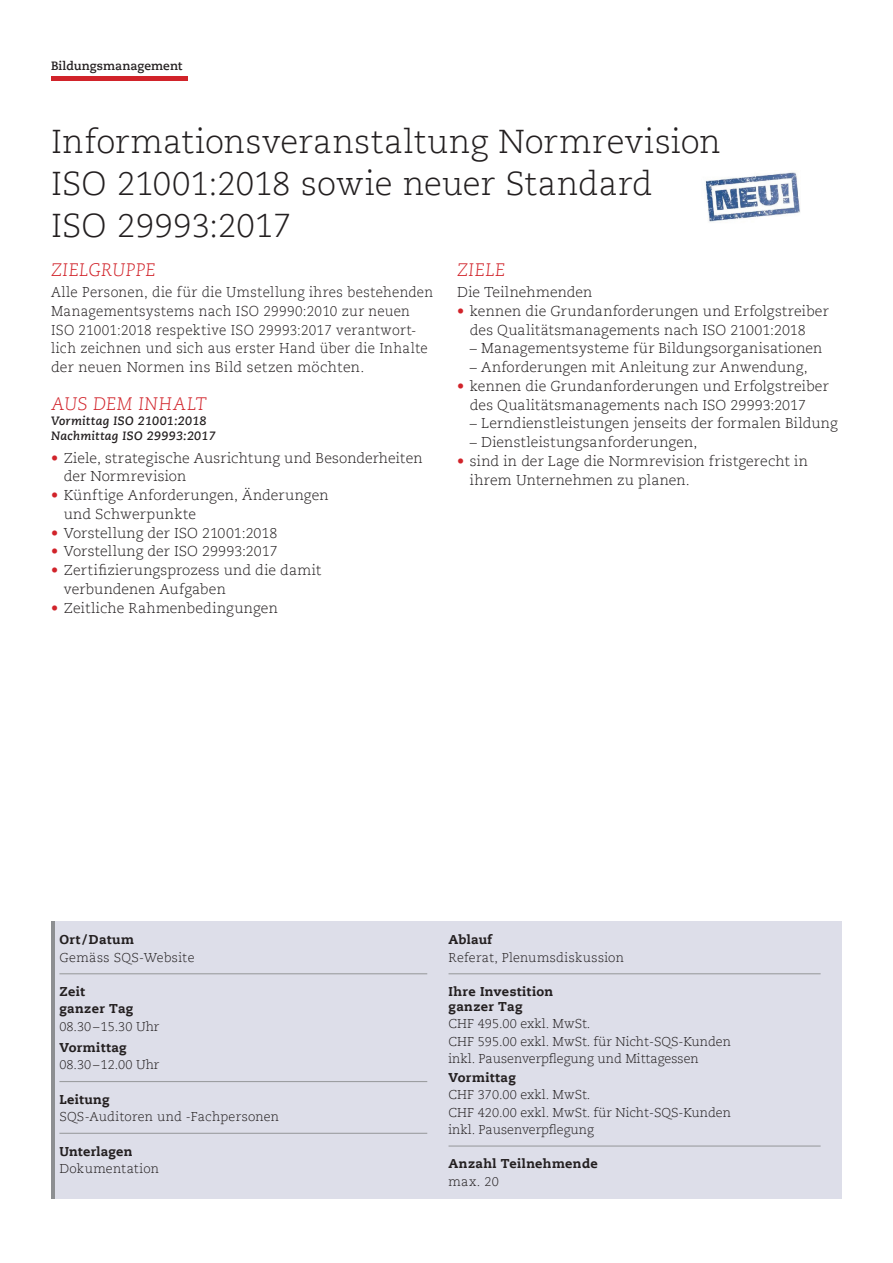
<style>
.page{position:relative;width:893px;height:1263px;background:#fff}
.page>*{position:absolute;margin:0;border:0;box-sizing:border-box;transform-origin:0 0}
.Titel{font:300 33px/42px "Caecilia Com 45";letter-spacing:.005em;color:#231f20}
.Untertitel{font:italic 300 18px "Caecilia Com 46";letter-spacing:.03em;color:#d1232a}
.Grundschrift{font:italic 300 18px "Caecilia Com 46";letter-spacing:.03em;color:#d1232a}
.Aufzählung{font:300 14.25px/18.8px "Caecilia Com 45";letter-spacing:.01em;color:#231f20}
.Grundschrift-2{font:300 14.25px/18.8px "Caecilia Com 45";letter-spacing:.015em;color:#231f20}
.Grundschrift-3{font:300 14.25px/18.8px "Caecilia Com 45";letter-spacing:.015em;color:#231f20;scale:.95 1}
.Kastentext_1mm_Absta{font:300 12.75px/17.2px "Caecilia Com 45";color:#231f20}
.Kastentext_1mm_Absta-2{font:300 12.75px/17.2px "Caecilia Com 45";letter-spacing:.02em;color:#231f20}
.Kastentext{font:800 12.75px "Caecilia Com 85";letter-spacing:.03em;color:#231f20}
.Kastentext_1mm_Absta-3{font:800 12.75px "Caecilia Com 85";letter-spacing:.025em;color:#231f20}
.Kastentext_1mm_Absta-4{font:300 12.75px "Caecilia Com 45";letter-spacing:.03em;color:#231f20}
.Kastentext-2{font:300 12.75px "Caecilia Com 45";color:#231f20}
.Grundschrift-4{font:italic 700 12px "Caecilia Com 76";letter-spacing:.015em;color:#231f20}
.t1{font:700 12px "Caecilia Com 75";letter-spacing:.005em;color:#231f20}
.s1{color:#d1232a}
.s2{font-family:"Caecilia Com 85";font-weight:800}
</style>
<div class="page">
<hr style="left:51px;top:921px;width:4px;height:277px;background:#8d8f92">
<hr style="left:51px;top:77px;width:136px;height:4px;background:#d1232a">
<div style="left:55px;top:921px;width:787px;height:277px;background:#dddee9"></div>
<hr style="left:59px;top:973px;width:368px;height:1px;background:#9c9ea1">
<hr style="left:59px;top:1081px;width:368px;height:1px;background:#9c9ea1">
<hr style="left:59px;top:1133px;width:368px;height:1px;background:#9c9ea1">
<hr style="left:448px;top:973px;width:373px;height:1px;background:#9c9ea1">
<hr style="left:448px;top:1145px;width:373px;height:1px;background:#9c9ea1">
<img style="left:705px;top:172px;width:95px;height:50px">
<p class="t1" style="left:51px;top:58px;width:133px">Bildungsmanagement</p>
<p class="Titel" style="left:51px;top:120px;width:671px">Informationsveranstaltung Normrevision<br>ISO 21001:2018 sowie neuer Standard<br>ISO 29993:2017</p>
<p class="Untertitel" style="left:51px;top:259px;width:106px">ZIELGRUPPE</p>
<p class="Grundschrift-3" style="left:51px;top:283px;width:404px">Alle Personen, die für die Umstellung ihres bestehenden Managementsystems nach ISO 29990:2010 zur neuen ISO 21001:2018 respektive ISO 29993:2017 verantwort&shy;lich zeichnen und sich aus erster Hand über die Inhalte der neuen Normen ins Bild setzen möchten.</p>
<p class="Grundschrift" style="left:51px;top:392px;width:157px">AUS DEM INHALT</p>
<p class="Grundschrift-4" style="left:51px;top:413px;width:157px">Vormittag ISO 21001:2018</p>
<p class="Grundschrift-4" style="left:51px;top:428px;width:166px">Nachmittag ISO 29993:2017</p>
<p class="Grundschrift-2" style="left:64px;top:448px;width:360px;text-indent:-13px"><span class="s1">•</span> Ziele, strategische Ausrichtung und Besonderheiten der Normrevision</p>
<p class="Grundschrift-2" style="left:64px;top:486px;width:266px;text-indent:-13px"><span class="s1">•</span> Künftige Anforderungen, Änderungen und Schwerpunkte</p>
<p class="Grundschrift-2" style="left:51px;top:523px;width:228px"><span class="s1">•</span> Vorstellung der ISO 21001:2018</p>
<p class="Grundschrift-2" style="left:51px;top:542px;width:228px"><span class="s1">•</span> Vorstellung der ISO 29993:2017</p>
<p class="Grundschrift-2" style="left:64px;top:561px;width:259px;text-indent:-13px"><span class="s1">•</span> Zertifizierungsprozess und die damit verbundenen Aufgaben</p>
<p class="Grundschrift-2" style="left:51px;top:598px;width:228px"><span class="s1">•</span> Zeitliche Rahmenbedingungen</p>
<p class="Untertitel" style="left:457px;top:259px;width:49px">ZIELE</p>
<p class="Aufzählung" style="left:457px;top:283px;width:137px">Die Teilnehmenden</p>
<p class="Aufzählung" style="left:470px;top:301px;width:360px;text-indent:-13px"><span class="s1">•</span> kennen die Grundanforderungen und Erfolgstreiber des Qualitätsmanagements nach ISO 21001:2018</p>
<p class="Aufzählung" style="left:470px;top:339px;width:354px">– Managementsysteme für Bildungsorganisationen</p>
<p class="Aufzählung" style="left:470px;top:358px;width:339px">– Anforderungen mit Anleitung zur Anwendung,</p>
<p class="Aufzählung" style="left:470px;top:376px;width:360px;text-indent:-13px"><span class="s1">•</span> kennen die Grundanforderungen und Erfolgstreiber des Qualitätsmanagements nach ISO 29993:2017</p>
<p class="Aufzählung" style="left:470px;top:414px;width:369px">– Lerndienstleistungen jenseits der formalen Bildung</p>
<p class="Aufzählung" style="left:470px;top:433px;width:229px">– Dienstleistungsanforderungen,</p>
<p class="Aufzählung" style="left:470px;top:451px;width:340px;text-indent:-13px"><span class="s1">•</span> sind in der Lage die Normrevision fristgerecht in ihrem Unternehmen zu planen.</p>
<p class="Kastentext" style="left:59px;top:931px;width:76px">Ort/Datum</p>
<p class="Kastentext_1mm_Absta-4" style="left:59px;top:949px;width:137px">Gemäss SQS-Website</p>
<p class="Kastentext_1mm_Absta-3" style="left:59px;top:983px;width:27px">Zeit</p>
<p class="Kastentext_1mm_Absta-3" style="left:59px;top:1000px;width:76px">ganzer Tag</p>
<p class="Kastentext_1mm_Absta" style="left:59px;top:1017px;width:101px">08.30 –15.30 Uhr</p>
<p class="Kastentext_1mm_Absta-3" style="left:59px;top:1039px;width:69px">Vormittag</p>
<p class="Kastentext_1mm_Absta" style="left:59px;top:1056px;width:101px">08.30 –12.00 Uhr</p>
<p class="Kastentext_1mm_Absta-2" style="left:59px;top:1090px;width:221px"><span class="s2">Leitung<br></span>SQS-Auditoren und -Fachpersonen</p>
<p class="Kastentext_1mm_Absta" style="left:59px;top:1142px;width:101px"><span class="s2">Unterlagen<br></span>Dokumentation</p>
<p class="Kastentext_1mm_Absta-2" style="left:448px;top:931px;width:177px"><span class="s2">Ablauf<br></span>Referat, Plenumsdiskussion</p>
<p class="Kastentext" style="left:448px;top:983px;width:106px">Ihre Investition</p>
<p class="Kastentext" style="left:448px;top:998px;width:76px">ganzer Tag</p>
<p class="Kastentext_1mm_Absta" style="left:448px;top:1015px;width:284px">CHF 495.00 exkl. MwSt.<br>CHF 595.00 exkl. MwSt. für Nicht-SQS-Kunden inkl. Pausenverpflegung und Mittagessen</p>
<p class="Kastentext" style="left:448px;top:1069px;width:69px">Vormittag</p>
<p class="Kastentext_1mm_Absta" style="left:448px;top:1086px;width:284px">CHF 370.00 exkl. MwSt.<br>CHF 420.00 exkl. MwSt. für Nicht-SQS-Kunden inkl. Pausenverpflegung</p>
<p class="Kastentext" style="left:448px;top:1155px;width:151px">Anzahl Teilnehmende</p>
<p class="Kastentext-2" style="left:448px;top:1173px;width:52px">max. 20</p>
</div>
